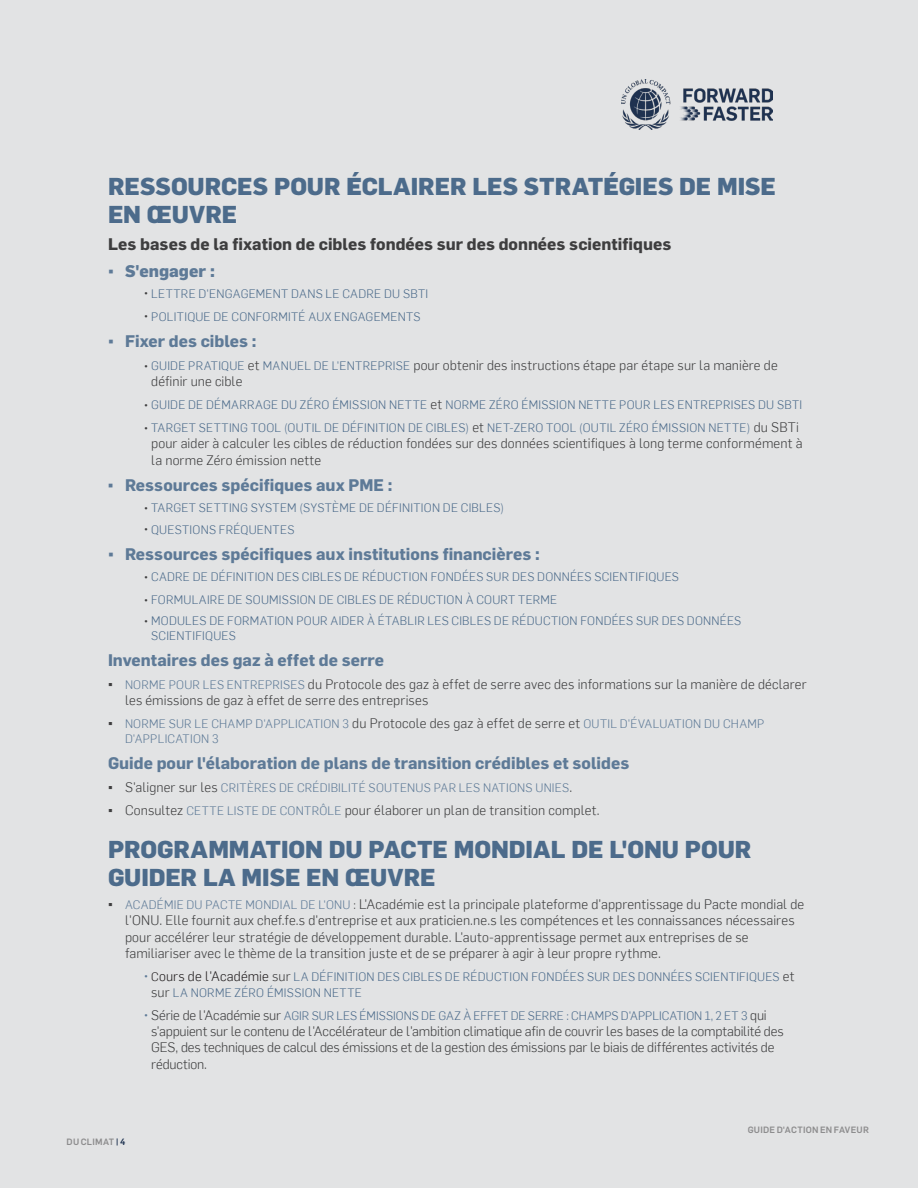
<style>
.page{position:relative;width:918px;height:1188px;background:#e2e3e4}
.page>*{position:absolute;margin:0;border:0;box-sizing:border-box;transform-origin:0 0}
.t1{font:800 24px/28.8px "Flama";letter-spacing:-.005em;color:#4c6b8b}
.t2{font:700 16.5px "Flama";letter-spacing:.005em;color:#5e7a97}
.t3{font:700 16.5px "Flama";letter-spacing:.005em;color:#3e3e3f}
.t4{font:800 16.5px "Flama";color:#5e7a97}
.t5{font:300 13.5px/16.2px "Flama";letter-spacing:.01em;color:#3e3e3f}
.t6{font:300 13.5px/16.2px "Flama";letter-spacing:-.01em;color:#3e3e3f}
.t7{font:300 12px/14.4px "Flama";letter-spacing:.02em;color:#4c6b8b}
.t8{font:300 12px/14.4px "Flama";letter-spacing:.02em;color:#5e7a97}
.t9{font:300 12px "Flama";color:#4c6b8b}
.t10{font:500 9px "Flama";letter-spacing:.025em;color:#8d8d8e}
.s1{font-family:"Arial";font-weight:400}
.s2{font-weight:700;font-size:7.5px;color:#3e3e3f}
.s3{font-weight:700;font-size:7.5px}
.s4{font-size:12px;color:#4c6b8b}
.s5{font-size:13.5px;color:#3e3e3f}
.s6{font-size:12px;color:#5e7a97}
.s7{font-family:"Arial";font-weight:400;font-size:13.5px;color:#3e3e3f}
.s8{font-size:12px}
.s9{font-weight:700;font-size:7.5px;color:#5e7a97}
.s10{color:#231f20}
.s11{font-size:13.5px;color:#231f20}
.s12{color:#1e3250}
</style>
<div class="page">
<img style="left:622px;top:79px;width:151px;height:51px">
<p class="t1" style="left:108px;top:171px;width:669px">RESSOURCES POUR ÉCLAIRER LES STRATÉGIES DE MISE<br>EN ŒUVRE</p>
<p class="t3" style="left:108px;top:232px;width:565px">Les bases de la fixation de cibles fondées sur des données scientifiques</p>
<p class="t4" style="left:108px;top:260px;width:108px"><span class="s1">▪</span> S'engager :</p>
<p class="t7" style="left:144px;top:286px;width:285px"><span class="s2">•</span> LETTRE D'ENGAGEMENT DANS LE CADRE DU SBTI</p>
<p class="t7" style="left:144px;top:309px;width:278px"><span class="s2">•</span> POLITIQUE DE CONFORMITÉ AUX ENGAGEMENTS</p>
<p class="t2" style="left:108px;top:329px;width:150px"><span class="s1">▪</span> Fixer des cibles :</p>
<p class="t5" style="left:151px;top:357px;width:628px;text-indent:-7px"><span class="s3">•</span> <span class="s4">GUIDE PRATIQUE</span> et <span class="s4">MANUEL DE L'ENTREPRISE</span> pour obtenir des instructions étape par étape sur la manière de définir une cible</p>
<p class="t7" style="left:144px;top:397px;width:659px"><span class="s2">•</span> GUIDE DE DÉMARRAGE DU ZÉRO ÉMISSION NETTE <span class="s5">et</span> NORME ZÉRO ÉMISSION NETTE POUR LES ENTREPRISES DU SBTI</p>
<p class="t7" style="left:144px;top:420px;width:656px"><span class="s2">•</span> TARGET SETTING TOOL (OUTIL DE DÉFINITION DE CIBLES) <span class="s5">et</span> NET-ZERO TOOL (OUTIL ZÉRO ÉMISSION NETTE) <span class="s5">du SBTi</span></p>
<p class="t5" style="left:151px;top:435px;width:653px">pour aider à calculer les cibles de réduction fondées sur des données scientifiques à long terme conformément à la norme Zéro émission nette</p>
<p class="t2" style="left:108px;top:473px;width:286px"><span class="s1">▪</span> Ressources spécifiques aux PME :</p>
<p class="t7" style="left:144px;top:500px;width:361px"><span class="s2">•</span> TARGET SETTING SYSTEM (SYSTÈME DE DÉFINITION DE CIBLES)</p>
<p class="t7" style="left:144px;top:521px;width:151px"><span class="s2">•</span> QUESTIONS FRÉQUENTES</p>
<p class="t2" style="left:108px;top:542px;width:433px"><span class="s1">▪</span> Ressources spécifiques aux institutions financières :</p>
<p class="t7" style="left:144px;top:569px;width:536px"><span class="s2">•</span> CADRE DE DÉFINITION DES CIBLES DE RÉDUCTION FONDÉES SUR DES DONNÉES SCIENTIFIQUES</p>
<p class="t7" style="left:144px;top:592px;width:414px"><span class="s2">•</span> FORMULAIRE DE SOUMISSION DE CIBLES DE RÉDUCTION À COURT TERME</p>
<p class="t7" style="left:151px;top:613px;width:592px;text-indent:-7px"><span class="s2">•</span> MODULES DE FORMATION POUR AIDER À ÉTABLIR LES CIBLES DE RÉDUCTION FONDÉES SUR DES DONNÉES<br>SCIENTIFIQUES</p>
<p class="t2" style="left:108px;top:648px;width:278px">Inventaires des gaz à effet de serre</p>
<p class="t5" style="left:125px;top:676px;width:683px;text-indent:-17px"><span class="s1">▪</span> <span class="s6">NORME POUR LES ENTREPRISES</span> du Protocole des gaz à effet de serre avec des informations sur la manière de déclarer les émissions de gaz à effet de serre des entreprises</p>
<p class="t8" style="left:125px;top:716px;width:641px;text-indent:-17px"><span class="s7">▪</span> NORME SUR LE CHAMP D'APPLICATION 3 <span class="s5">du Protocole des gaz à effet de serre et</span> OUTIL D'ÉVALUATION DU CHAMP<br>D'APPLICATION 3</p>
<p class="t2" style="left:108px;top:751px;width:523px">Guide pour l'élaboration de plans de transition crédibles et solides</p>
<p class="t8" style="left:108px;top:780px;width:466px"><span class="s7">▪</span> <span class="s5">S'aligner sur les</span> CRITÈRES DE CRÉDIBILITÉ SOUTENUS PAR LES NATIONS UNIES<span class="s5">.</span></p>
<p class="t5" style="left:108px;top:802px;width:493px"><span class="s1">▪</span> Consultez <span class="s6">CETTE LISTE DE CONTRÔLE</span> pour élaborer un plan de transition complet.</p>
<p class="t1" style="left:108px;top:834px;width:645px">PROGRAMMATION DU PACTE MONDIAL DE L'ONU POUR<br>GUIDER LA MISE EN ŒUVRE</p>
<p class="t5" style="left:125px;top:896px;width:681px;text-indent:-17px"><span class="s1">▪</span> <span class="s6">ACADÉMIE DU PACTE MONDIAL DE L'ONU</span> <span class="s8">:</span> L'Académie est la principale plateforme d'apprentissage du Pacte mondial de l'ONU. Elle fournit aux chef.fe.s d'entreprise et aux praticien.ne.s les compétences et les connaissances nécessaires pour accélérer leur stratégie de développement durable. L'auto-apprentissage permet aux entreprises de se familiariser avec le thème de la transition juste et de se préparer à agir à leur propre rythme.</p>
<p class="t7" style="left:151px;top:968px;width:645px;line-height:16.2px;text-indent:-7px"><span class="s9">•</span> <span class="s10">C</span><span class="s11">ours de l'Académie</span> <span class="s5">sur</span> LA DÉFINITION DES CIBLES DE RÉDUCTION FONDÉES SUR DES DONNÉES SCIENTIFIQUES <span class="s5">et sur</span> LA NORME ZÉRO ÉMISSION NETTE</p>
<p class="t9" style="left:144px;top:1008px;width:624px"><span class="s9">•</span> <span class="s5">Série de l'Académie sur</span> AGIR SUR LES ÉMISSIONS DE GAZ À EFFET DE SERRE : CHAMPS D'APPLICATION 1, 2 ET 3 <span class="s5">qui</span></p>
<p class="t6" style="left:151px;top:1023px;width:634px">s'appuient sur le contenu de l'Accélérateur de l'ambition climatique afin de couvrir les bases de la comptabilité des<br>GES, des techniques de calcul des émissions et de la gestion des émissions par le biais de différentes activités de réduction.</p>
<p class="t10" style="left:67px;top:1135px;width:60px">DU CLIMAT <span class="s12">| 4</span></p>
<p class="t10" style="left:748px;top:1123px;width:123px">GUIDE D'ACTION EN FAVEUR</p>
</div>
